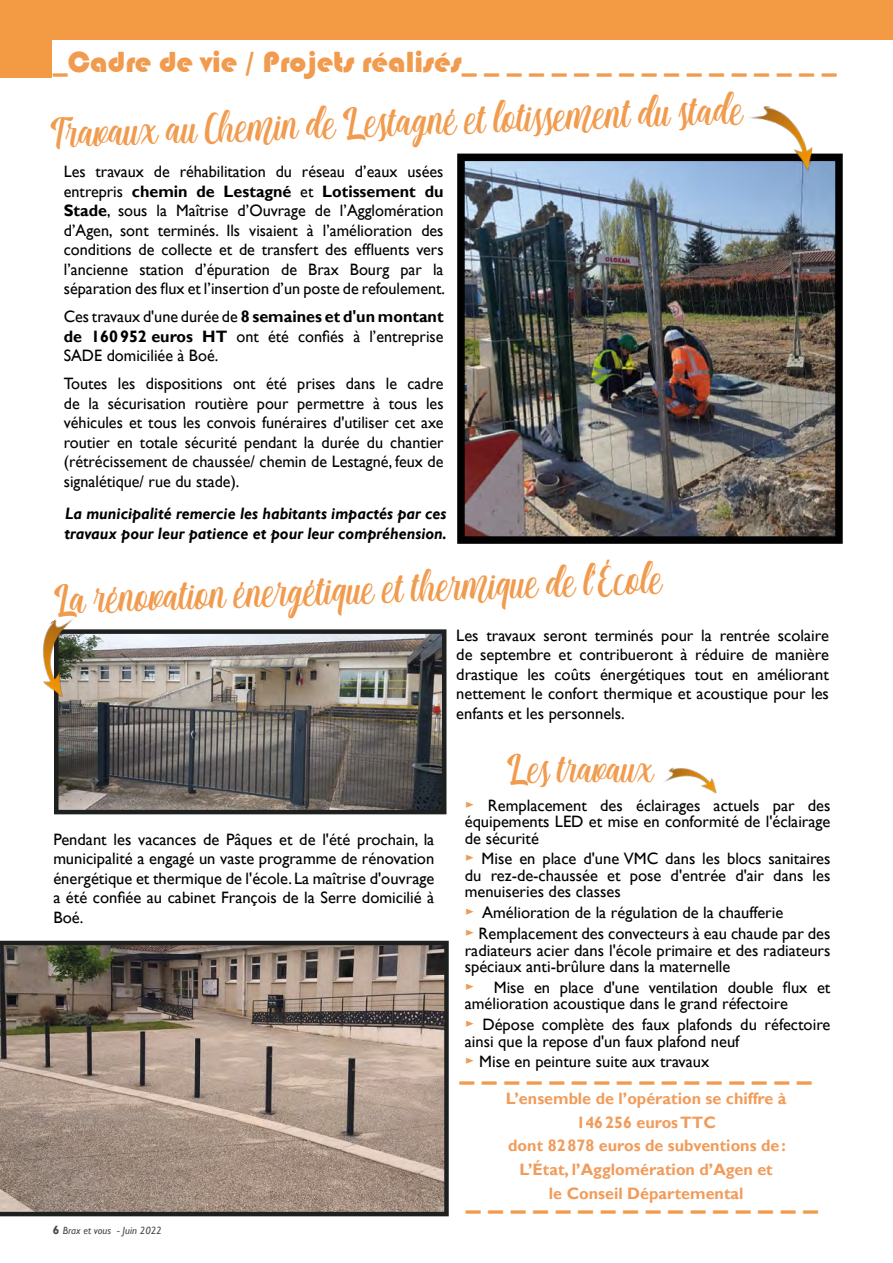
<style>
.page{position:relative;width:893px;height:1263px;background:#fff}
.page>*{position:absolute;margin:0;border:0;box-sizing:border-box;transform-origin:0 0}
.t1{font:31.5px "Matilda";color:#f19b4e}
.t2{font:30px "Bauhaus 93";color:#f19b4e}
.t3{font:30px "Matilda";color:#f19b4e}
.t4{font:16.5px/19.5px "Gill Sans";color:#000;text-align:justify}
.t5{font:700 16.5px/23.7px "Gill Sans";color:#f19c5b;text-align:center}
.t6{font:italic 700 16.5px/19.5px "Gill Sans";color:#000;scale:.95 1}
.t7{font:italic 10.5px "Gill Sans";color:#494848}
.s1{font-weight:700}
.s2{font-weight:700;font-style:normal;font-size:12px}
.s3{font-family:"Arial Unicode MS";color:#f19b54}
</style>
<div class="page">
<div style="left:0;top:0;width:893px;height:77px;background:#f39b44"></div>
<div style="left:53px;top:40px;width:840px;height:40px;background:#fff"></div>
<svg style="left:0;top:941px;width:449px;height:275px;background:#97867a"></svg>
<img style="left:59px;top:634px;width:382px;height:175px">
<div style="left:54px;top:629px;width:392px;height:185px;border:4px solid #1e1f1f"></div>
<img style="left:663px;top:767px;width:54px;height:27px">
<img style="left:466px;top:163px;width:368px;height:372px">
<div style="left:457px;top:154px;width:386px;height:390px;border:8px solid #020203"></div>
<img style="left:747px;top:106px;width:67px;height:67px">
<img style="left:42px;top:618px;width:52px;height:83px">
<h2 class="t2" style="left:53px;top:45px;width:785px">_Cadre de vie / Projets réalisés_ _ _ _ _ _ _ _ _ _ _ _ _ _ _ _ _</h2>
<h1 class="t1" style="left:51px;top:117px;width:693px;rotate:-2deg">Travaux au Chemin de L estagné et lotissement du stade</h1>
<p class="t4" style="left:64px;top:162px;width:383px">Les travaux de réhabilitation du réseau d’eaux usées entrepris <span class="s1">chemin de Lestagné</span> et <span class="s1">Lotissement du Stade</span>, sous la Maîtrise d’Ouvrage de l’Agglomération d’Agen, sont terminés. Ils visaient à l’amélioration des conditions de collecte et de transfert des effluents vers l’ancienne station d’épuration de Brax Bourg par la séparation des flux et l’insertion d’un poste de refoulement.</p>
<p class="t4" style="left:64px;top:307px;width:381px">Ces travaux d'une durée de <span class="s1">8 semaines et d'un montant de 160952 euros HT</span> ont été confiés à l’entreprise SADE domiciliée à Boé.</p>
<p class="t4" style="left:64px;top:374px;width:381px">Toutes les dispositions ont été prises dans le cadre de la sécurisation routière pour permettre à tous les véhicules et tous les convois funéraires d'utiliser cet axe routier en totale sécurité pendant la durée du chantier (rétrécissement de chaussée/ chemin de Lestagné, feux de signalétique/ rue du stade).</p>
<p class="t6" style="left:65px;top:504px;width:404px">La municipalité remercie les habitants impactés par ces travaux pour leur patience et pour leur compréhension.</p>
<h1 class="t1" style="left:54px;top:583px;width:609px;rotate:-2deg">La rénovation énergétique et thermique de l’École</h1>
<p class="t4" style="left:53px;top:830px;width:382px">Pendant les vacances de Pâques et de l'été prochain, la municipalité a engagé un vaste programme de rénovation énergétique et thermique de l'école. La maîtrise d'ouvrage a été confiée au cabinet François de la Serre domicilié à Boé.</p>
<p class="t7" style="left:53px;top:1224px;width:110px"><span class="s2">6</span> Brax et vous - Juin 2022</p>
<p class="t4" style="left:456px;top:626px;width:374px">Les travaux seront terminés pour la rentrée scolaire de septembre et contribueront à réduire de manière drastique les coûts énergétiques tout en améliorant nettement le confort thermique et acoustique pour les enfants et les personnels.</p>
<h2 class="t3" style="left:507px;top:753px;width:148px">L es travaux</h2>
<p class="t4" style="left:465px;top:797px;width:367px;line-height:16.5px"><span class="s3">►</span> Remplacement des éclairages actuels par des équipements LED et mise en conformité de l'éclairage de sécurité</p>
<p class="t4" style="left:465px;top:851px;width:367px;line-height:16.5px"><span class="s3">►</span> Mise en place d'une VMC dans les blocs sanitaires du rez-de-chaussée et pose d'entrée d'air dans les menuiseries des classes</p>
<p class="t4" style="left:465px;top:903px;width:367px;line-height:20.7px"><span class="s3">►</span> Amélioration de la régulation de la chaufferie<br><span class="s3">►</span> Remplacement des convecteurs à eau chaude par des</p>
<p class="t4" style="left:465px;top:942px;width:367px;line-height:16.5px">radiateurs acier dans l'école primaire et des radiateurs spéciaux anti-brûlure dans la maternelle</p>
<p class="t4" style="left:465px;top:979px;width:367px;line-height:16.5px"><span class="s3">►</span> Mise en place d'une ventilation double flux et amélioration acoustique dans le grand réfectoire</p>
<p class="t4" style="left:465px;top:1016px;width:367px;line-height:16.5px"><span class="s3">►</span> Dépose complète des faux plafonds du réfectoire ainsi que la repose d'un faux plafond neuf</p>
<p class="t4" style="left:465px;top:1052px;width:246px"><span class="s3">►</span> Mise en peinture suite aux travaux</p>
<h2 class="t2" style="left:459px;top:1053px;width:354px">_ _ _ _ _ _ _ _ _ _ _ _ _ _ _ _</h2>
<p class="t5" style="left:506px;top:1087px;width:282px">L’ensemble de l’opération se chiffre à<br>146256 euros TTC<br>dont 82878 euros de subventions de:<br>L’État, l’Agglomération d’Agen et<br>le Conseil Départemental</p>
<h2 class="t2" style="left:466px;top:1182px;width:354px">_ _ _ _ _ _ _ _ _ _ _ _ _ _ _ _</h2>
</div>
